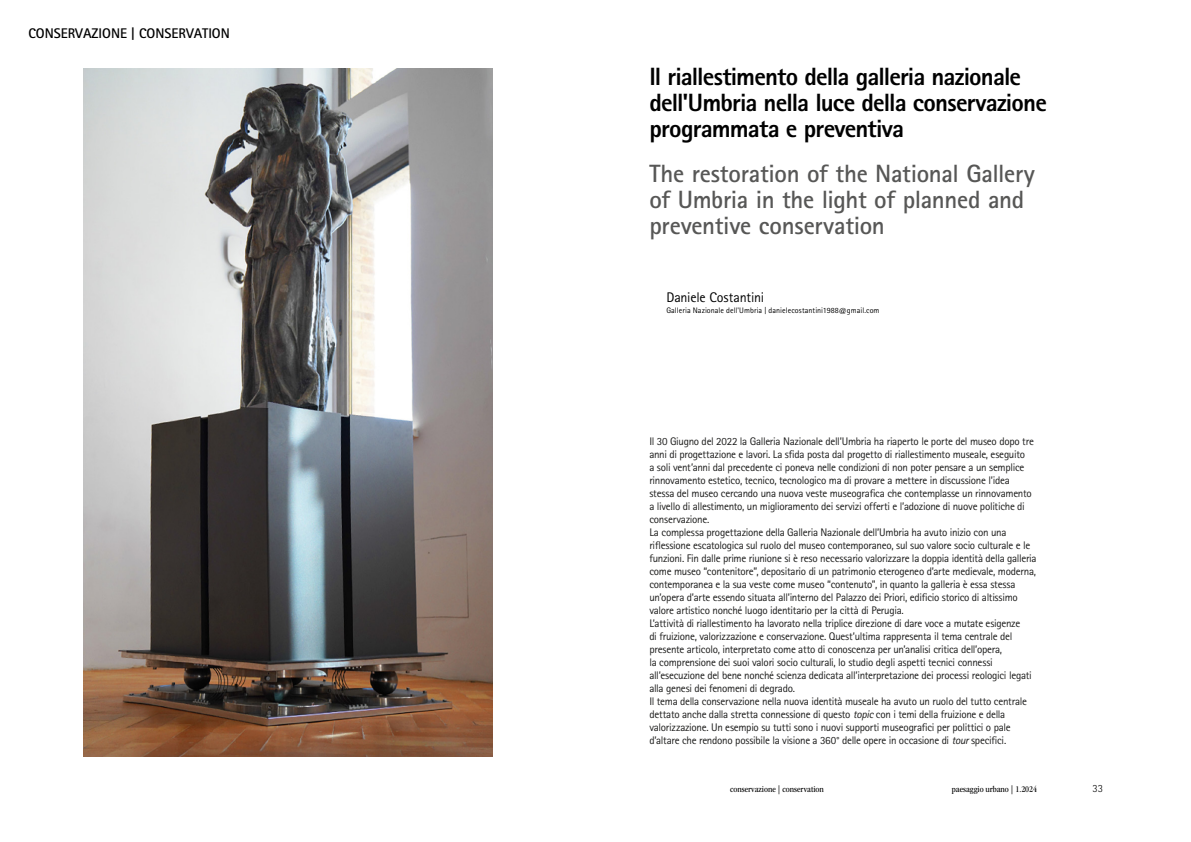
<style>
.page{position:relative;width:1191px;height:842px;background:#fff}
.page>*{position:absolute;margin:0;border:0;box-sizing:border-box;transform-origin:0 0}
.t1{font:800 25px/26px "Rotis Sans Serif Std";letter-spacing:-.035em;color:#000}
.t2{font:700 25px/26px "Rotis Sans Serif Std";letter-spacing:-.015em;color:#575756}
.t3{font:700 14px "Rotis Sans Serif Std";color:#000}
.t4{font:14px "Rotis Sans Serif Std";letter-spacing:-.015em;color:#000}
.t5{font:11px/13px "Rotis Sans Serif Std";letter-spacing:-.025em;color:#1b1b1a}
.t6{font:300 11px "Rotis Sans Serif Std";color:#000}
.t7{font:condensed 9px "ITC Garamond Std";color:#000}
.t8{font:8px "Rotis Sans Serif Std";letter-spacing:.005em;color:#000}
.s1{font-style:italic}
</style>
<div class="page">
<img style="left:84px;top:68px;width:409px;height:689px">
<p class="t3" style="left:28px;top:24px;width:203px">conservazione | conservation</p>
<h1 class="t1" style="left:649px;top:63px;width:399px">Il riallestimento della galleria nazionale dell'Umbria nella luce della conservazione programmata e preventiva</h1>
<h1 class="t2" style="left:649px;top:160px;width:387px">The restoration of the National Gallery of Umbria in the light of planned and preventive conservation</h1>
<p class="t4" style="left:666px;top:289px;width:99px">Daniele Costantini</p>
<p class="t8" style="left:666px;top:306px;width:215px">Galleria Nazionale dell'Umbria | danielecostantini1988@gmail.com</p>
<p class="t5" style="left:649px;top:435px;width:389px">Il 30 Giugno del 2022 la Galleria Nazionale dell’Umbria ha riaperto le porte del museo dopo tre anni di progettazione e lavori. La sfida posta dal progetto di riallestimento museale, eseguito<br>a soli vent’anni dal precedente ci poneva nelle condizioni di non poter pensare a un semplice rinnovamento estetico, tecnico, tecnologico ma di provare a mettere in discussione l’idea stessa del museo cercando una nuova veste museografica che contemplasse un rinnovamento a livello di allestimento, un miglioramento dei servizi offerti e l’adozione di nuove politiche di conservazione.<br>La complessa progettazione della Galleria Nazionale dell’Umbria ha avuto inizio con una riflessione escatologica sul ruolo del museo contemporaneo, sul suo valore socio culturale e le funzioni. Fin dalle prime riunione si è reso necessario valorizzare la doppia identità della galleria come museo “contenitore”, depositario di un patrimonio eterogeneo d’arte medievale, moderna, contemporanea e la sua veste come museo “contenuto”, in quanto la galleria è essa stessa un’opera d’arte essendo situata all’interno del Palazzo dei Priori, edificio storico di altissimo valore artistico nonché luogo identitario per la città di Perugia.<br>L’attività di riallestimento ha lavorato nella triplice direzione di dare voce a mutate esigenze<br>di fruizione, valorizzazione e conservazione. Quest’ultima rappresenta il tema centrale del presente articolo, interpretato come atto di conoscenza per un’analisi critica dell’opera,<br>la comprensione dei suoi valori socio culturali, lo studio degli aspetti tecnici connessi all’esecuzione del bene nonché scienza dedicata all’interpretazione dei processi reologici legati alla genesi dei fenomeni di degrado.<br>Il tema della conservazione nella nuova identità museale ha avuto un ruolo del tutto centrale dettato anche dalla stretta connessione di questo <span class="s1">topic</span> con i temi della fruizione e della valorizzazione. Un esempio su tutti sono i nuovi supporti museografici per polittici o pale d’altare che rendono possibile la visione a 360° delle opere in occasione di <span class="s1">tour</span> specifici.</p>
<p class="t7" style="left:730px;top:784px;width:95px">conservazione | conservation</p>
<p class="t7" style="left:951px;top:784px;width:87px">paesaggio urbano | 1.2024</p>
<p class="t6" style="left:1092px;top:782px;width:12px">33</p>
</div>
